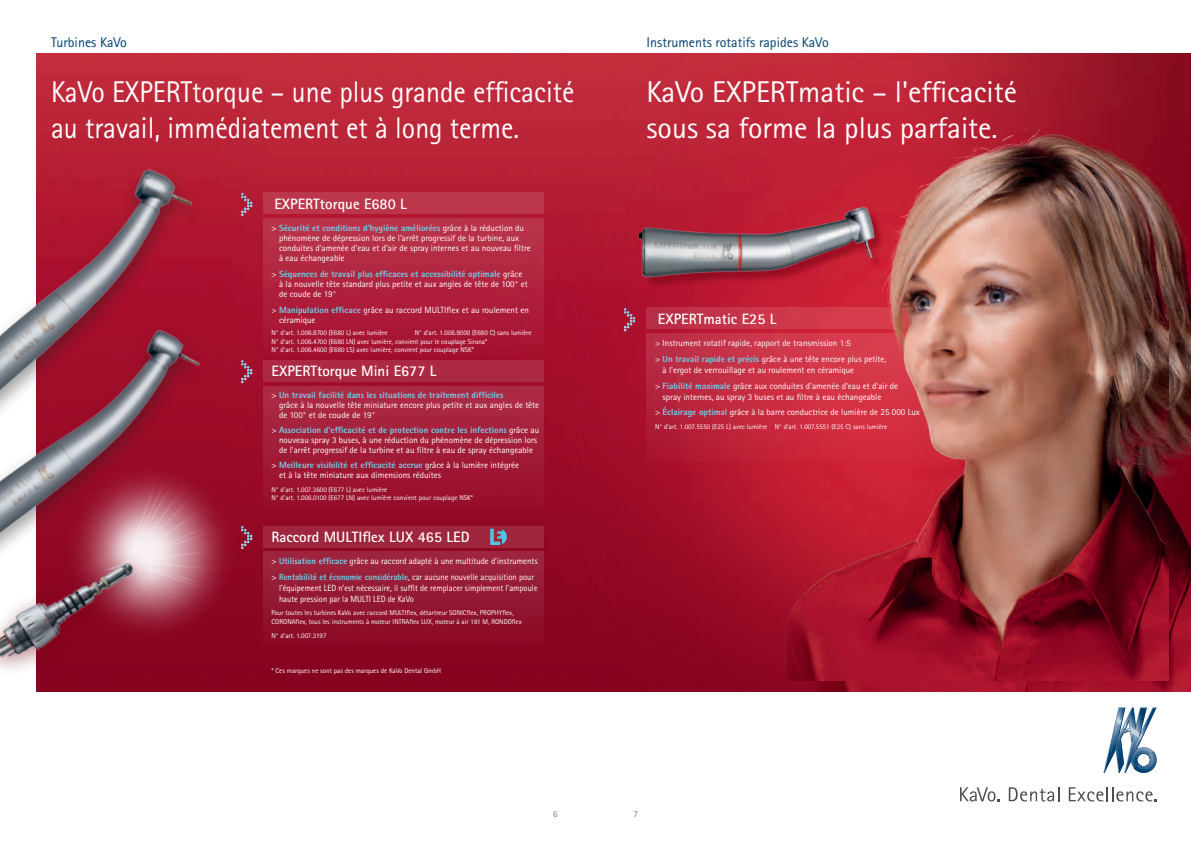
<style>
.page{position:relative;width:1191px;height:842px;background:#fff}
.page>*{position:absolute;margin:0;border:0;box-sizing:border-box;transform-origin:0 0}
.t1{font:30px/36px "Agfa Rotis Sans Serif";color:#fff;scale:.93 1}
.t2{font:30px/36px "Agfa Rotis Sans Serif";color:#fff}
.t3{font:700 15px "Agfa Rotis Sans Serif";color:#fff}
.t4{font:14px "Agfa Rotis Sans Serif";color:#003f6d}
.t5{font:9px/10px "Agfa Rotis Sans Serif";color:#fff}
.t6{font:9px/11px "Agfa Rotis Sans Serif";color:#fff;scale:.94 1}
.t7{font:9px "Agfa Rotis Sans Serif";color:#77797b}
.t8{font:7px/8.4px "Agfa Rotis Sans Serif";color:#fff}
.s1{font-weight:800;color:#72cfeb}
</style>
<div class="page">
<img style="left:37px;top:54px;width:1154px;height:638px">
<img style="left:0;top:620px;width:255px;height:68px">
<svg style="left:1103px;top:707px;width:53px;height:66px"></svg>
<svg style="left:1008px;top:787px;width:51px;height:14px"></svg>
<svg style="left:1068px;top:787px;width:89px;height:14px"></svg>
<svg style="left:960px;top:787px;width:40px;height:14px"></svg>
<img style="left:0;top:328px;width:6px;height:224px">
<img style="left:6px;top:53px;width:1162px;height:628px">
<div style="left:263px;top:526px;width:281px;height:21px;background:#9e253c"></div>
<div style="left:263px;top:551px;width:281px;height:94px;background:linear-gradient(to bottom,#9e273f,#8a0924)"></div>
<svg style="left:241px;top:526px;width:11px;height:20px"></svg>
<svg style="left:490px;top:529px;width:17px;height:16px"></svg>
<div style="left:263px;top:193px;width:281px;height:21px;background:#bb364a"></div>
<div style="left:263px;top:218px;width:281px;height:136px;background:linear-gradient(to bottom,#ba364b,#a51130)"></div>
<svg style="left:241px;top:193px;width:11px;height:20px"></svg>
<svg style="left:624px;top:308px;width:11px;height:20px"></svg>
<div style="left:263px;top:360px;width:281px;height:21px;background:#ad2a43"></div>
<div style="left:263px;top:386px;width:281px;height:121px;background:linear-gradient(to bottom,#ae2c45,#970e29)"></div>
<svg style="left:241px;top:360px;width:11px;height:20px"></svg>
<h3 class="t4" style="left:51px;top:34px;width:77px">Turbines KaVo</h3>
<h1 class="t1" style="left:51px;top:74px;width:564px">KaVo EXPERTtorque – une plus grande efficacité au travail, immédiatement et à long terme.</h1>
<h2 class="t3" style="left:274px;top:194px;width:134px">EXPERTtorque E680 L</h2>
<p class="t5" style="left:279px;top:223px;width:253px;text-indent:-7px">&gt; <span class="s1">Sécurité et conditions d'hygiène améliorées</span> grâce à la réduction du phénomène de dépression lors de l'arrêt progressif de la turbine, aux conduites d'amenée d'eau et d'air de spray internes et au nouveau filtre à eau échangeable</p>
<p class="t5" style="left:279px;top:269px;width:250px;text-indent:-7px">&gt; <span class="s1">Séquences de travail plus efficaces et accessibilité optimale</span> grâce à la nouvelle tête standard plus petite et aux angles de tête de 100° et de coude de 19°</p>
<p class="t5" style="left:279px;top:304px;width:251px;text-indent:-7px">&gt; <span class="s1">Manipulation efficace</span> grâce au raccord MULTIflex et au roulement en céramique</p>
<p class="t8" style="left:271px;top:329px;width:117px">N° d'art. 1.006.8700 (E680 L) avec lumière</p>
<p class="t8" style="left:271px;top:329px;width:261px;text-indent:143px">N° d‘art. 1.006.9000 (E680 C) sans lumière<br>N° d’art. 1.006.4700 (E680 LN) avec lumière, convient pour le couplage Sirona*<br>N° d’art. 1.006.4600 (E680 LS) avec lumière, convient pour couplage NSK*</p>
<h2 class="t3" style="left:271px;top:362px;width:166px">EXPERTtorque Mini E677 L</h2>
<p class="t5" style="left:279px;top:390px;width:262px;text-indent:-7px">&gt; <span class="s1">Un travail facilité dans les situations de traitement difficiles<br></span>grâce à la nouvelle tête miniature encore plus petite et aux angles de tête de 100° et de coude de 19°</p>
<p class="t5" style="left:279px;top:425px;width:262px;text-indent:-7px">&gt; <span class="s1">Association d'efficacité et de protection contre les infections</span> grâce au nouveau spray 3 buses, à une réduction du phénomène de dépression lors de l'arrêt progressif de la turbine et au filtre à eau de spray échangeable</p>
<p class="t5" style="left:279px;top:460px;width:242px;text-indent:-7px">&gt; <span class="s1">Meilleure visibilité et efficacité accrue</span> grâce à la lumière intégrée et à la tête miniature aux dimensions réduites</p>
<p class="t8" style="left:271px;top:485px;width:203px">N° d'art. 1.007.3600 (E677 L) avec lumière<br>N° d’art. 1.006.0100 (E677 LN) avec lumière convient pour couplage NSK*</p>
<h2 class="t3" style="left:271px;top:527px;width:200px">Raccord MULTIflex LUX 465 LED</h2>
<p class="t5" style="left:271px;top:553px;width:268px;line-height:16px">&gt; <span class="s1">Utilisation efficace</span> grâce au raccord adapté à une multitude d'instruments &gt; <span class="s1">Rentabilité et économie considérable</span>, car aucune nouvelle acquisition pour</p>
<p class="t6" style="left:279px;top:582px;width:277px">l'équipement LED n'est nécessaire, il suffit de remplacer simplement l'ampoule haute pression par la MULTI LED de KaVo</p>
<p class="t8" style="left:271px;top:609px;width:252px">Pour toutes les turbines KaVo avec raccord MULTIflex, détartreur SONICflex, PROPHYflex,<br>CORONAflex, tous les instruments à moteur INTRAflex LUX, moteur à air 181 M, RONDOflex</p>
<p class="t8" style="left:271px;top:631px;width:57px">N° d'art. 1.007.3197</p>
<p class="t8" style="left:271px;top:666px;width:171px">* Ces marques ne sont pas des marques de KaVo Dental GmbH</p>
<h3 class="t4" style="left:646px;top:34px;width:184px">Instruments rotatifs rapides KaVo</h3>
<h1 class="t2" style="left:646px;top:74px;width:372px">KaVo EXPERTmatic – l'efficacité sous sa forme la plus parfaite.</h1>
<h2 class="t3" style="left:658px;top:309px;width:120px">EXPERTmatic E25 L</h2>
<p class="t5" style="left:655px;top:334px;width:233px;line-height:16px">&gt; Instrument rotatif rapide, rapport de transmission 1:5<br>&gt; <span class="s1">Un travail rapide et précis</span> grâce à une tête encore plus petite,</p>
<p class="t5" style="left:655px;top:361px;width:245px;line-height:16px;text-indent:7px">à l'ergot de verrouillage et au roulement en céramique<br>&gt; <span class="s1">Fiabilité maximale</span> grâce aux conduites d'amenée d'eau et d'air de</p>
<p class="t5" style="left:655px;top:388px;width:266px;line-height:16px;text-indent:7px">spray internes, au spray 3 buses et au filtre à eau échangeable<br>&gt; <span class="s1">Éclairage optimal</span> grâce à la barre conductrice de lumière de 25 000 Lux</p>
<p class="t8" style="left:655px;top:422px;width:234px">N° d'art. 1.007.5550 (E25 L) avec lumière N° d'art. 1.007.5551 (E25 C) sans lumière</p>
<p class="t7" style="left:553px;top:809px;width:6px">6</p>
<p class="t7" style="left:633px;top:809px;width:6px">7</p>
</div>
